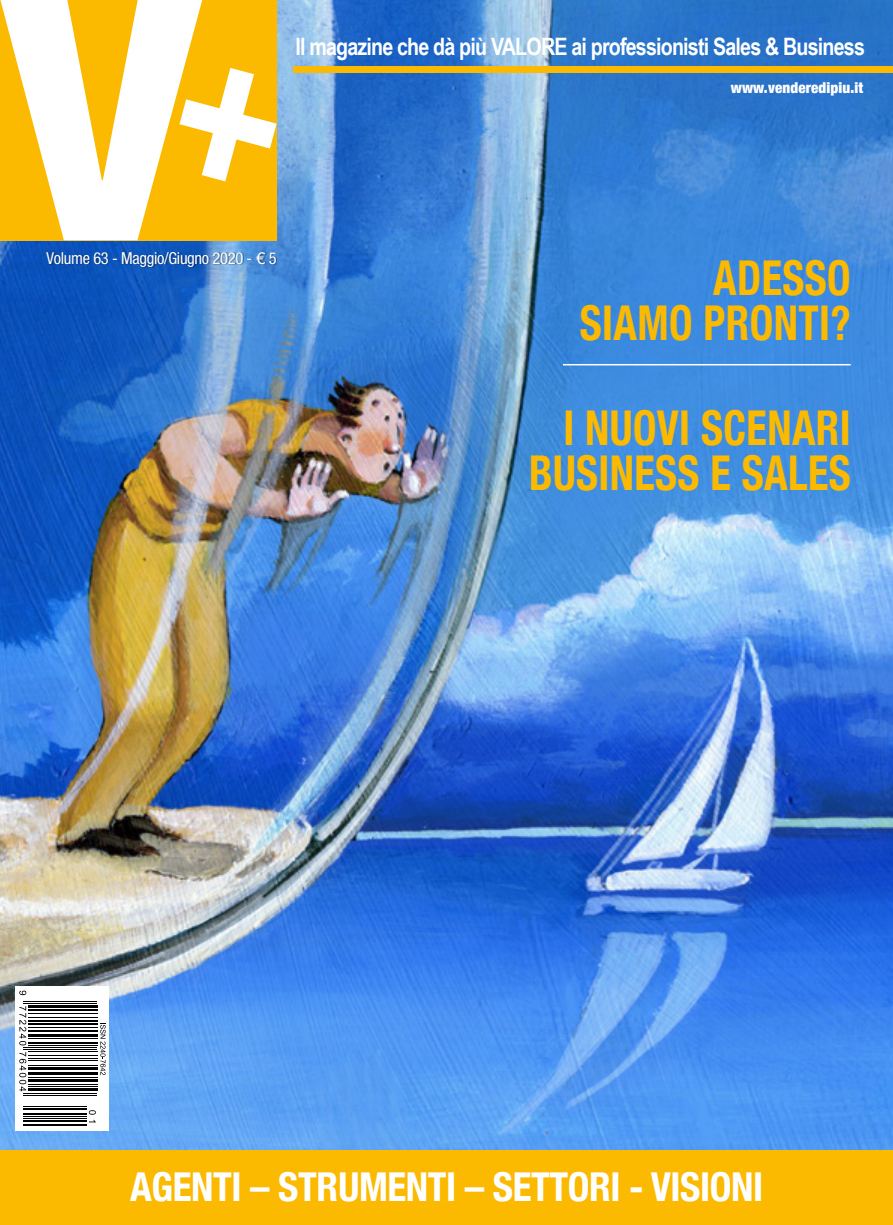
<style>
.page{position:relative;width:893px;height:1225px;background:#fff}
.page>*{position:absolute;margin:0;border:0;box-sizing:border-box;transform-origin:0 0}
.t1{font:700 condensed 48px "Helvetica Neue";letter-spacing:.01em;color:#fbba00;scale:.88 1}
.t2{font:700 condensed 39.75px "Helvetica Neue";letter-spacing:-.01em;color:#fff}
.t3{font:700 24px "Arial Narrow";letter-spacing:-.035em;color:#fff}
.t4{font:condensed 16.5px "Helvetica Neue";letter-spacing:-.02em;color:#fff}
.t5{font:900 condensed 15px "Helvetica Neue";letter-spacing:.01em;color:#fff}
.s1{font-stretch:normal}
</style>
<div class="page">
<img style="left:0;top:0;width:893px;height:1150px">
<div style="left:0;top:0;width:277px;height:240px;background:#fbba00"></div>
<svg style="left:0;top:0;width:202px;height:240px;fill:#fff"></svg>
<svg style="left:180px;top:68px;width:97px;height:113px"></svg>
<div style="left:294px;top:66px;width:599px;height:7px;background:#fbba00"></div>
<div style="left:0;top:1150px;width:893px;height:75px;background:#fbba00"></div>
<div style="left:47px;top:252px;width:230px;height:15px;background:#000;opacity:.4"></div>
<hr style="left:563px;top:364px;width:288px;height:1px;background:#fff">
<div style="left:15px;top:986px;width:94px;height:144px;background:#fff"></div>
<svg style="left:100px;top:1023px;width:6px;height:52px"></svg>
<svg style="left:19px;top:990px;width:7px;height:5px"></svg>
<hr style="left:23px;top:1001px;width:74px;height:1px;background:#000">
<hr style="left:23px;top:1003px;width:74px;height:1px;background:#000">
<hr style="left:28px;top:1005px;width:69px;height:3px;background:#000">
<hr style="left:28px;top:1009px;width:69px;height:2px;background:#000">
<hr style="left:28px;top:1013px;width:69px;height:1px;background:#000">
<hr style="left:28px;top:1017px;width:69px;height:1px;background:#000">
<hr style="left:28px;top:1020px;width:69px;height:2px;background:#000">
<hr style="left:28px;top:1023px;width:69px;height:2px;background:#000">
<hr style="left:28px;top:1027px;width:69px;height:1px;background:#000">
<hr style="left:28px;top:1030px;width:69px;height:2px;background:#000">
<hr style="left:28px;top:1034px;width:69px;height:3px;background:#000">
<hr style="left:28px;top:1038px;width:69px;height:1px;background:#000">
<hr style="left:28px;top:1042px;width:69px;height:2px;background:#000">
<hr style="left:28px;top:1045px;width:69px;height:1px;background:#000">
<svg style="left:19px;top:1006px;width:7px;height:39px"></svg>
<hr style="left:23px;top:1047px;width:74px;height:1px;background:#000">
<hr style="left:23px;top:1049px;width:74px;height:1px;background:#000">
<hr style="left:28px;top:1051px;width:69px;height:1px;background:#000">
<hr style="left:28px;top:1055px;width:69px;height:1px;background:#000">
<hr style="left:28px;top:1058px;width:69px;height:1px;background:#000">
<hr style="left:28px;top:1060px;width:69px;height:1px;background:#000">
<hr style="left:28px;top:1065px;width:69px;height:1px;background:#000">
<hr style="left:28px;top:1067px;width:69px;height:3px;background:#000">
<hr style="left:28px;top:1072px;width:69px;height:3px;background:#000">
<hr style="left:28px;top:1077px;width:69px;height:1px;background:#000">
<hr style="left:28px;top:1079px;width:69px;height:3px;background:#000">
<hr style="left:28px;top:1084px;width:69px;height:1px;background:#000">
<hr style="left:28px;top:1086px;width:69px;height:1px;background:#000">
<hr style="left:28px;top:1088px;width:69px;height:3px;background:#000">
<svg style="left:19px;top:1052px;width:7px;height:39px"></svg>
<hr style="left:23px;top:1093px;width:74px;height:1px;background:#000">
<hr style="left:23px;top:1095px;width:74px;height:1px;background:#000">
<hr style="left:23px;top:1105px;width:64px;height:1px;background:#000">
<hr style="left:23px;top:1107px;width:64px;height:2px;background:#000">
<hr style="left:23px;top:1112px;width:64px;height:2px;background:#000">
<hr style="left:23px;top:1115px;width:64px;height:1px;background:#000">
<hr style="left:23px;top:1117px;width:64px;height:1px;background:#000">
<svg style="left:89px;top:1110px;width:7px;height:12px"></svg>
<hr style="left:23px;top:1119px;width:64px;height:2px;background:#000">
<hr style="left:23px;top:1123px;width:64px;height:2px;background:#000">
<p class="t3" style="left:295px;top:28px;width:571px">Il magazine che dà più VALORE ai professionisti Sales &amp; Business</p>
<p class="t4" style="left:46px;top:248px;width:232px">Volume 63 - Maggio/Giugno 2020 - <span class="s1">€</span> 5</p>
<p class="t5" style="left:731px;top:76px;width:134px">www.venderedipiu.it</p>
<p class="t1" style="left:713px;top:238px;width:158px">ADESSO</p>
<p class="t1" style="left:580px;top:283px;width:309px">SIAMO PRONTI?</p>
<p class="t1" style="left:563px;top:388px;width:328px">I NUOVI SCENARI</p>
<p class="t1" style="left:529px;top:433px;width:367px">BUSINESS E SALES</p>
<p class="t2" style="left:130px;top:1154px;width:634px">AGENTI – STRUMENTI – SETTORI - VISIONI</p>
</div>
